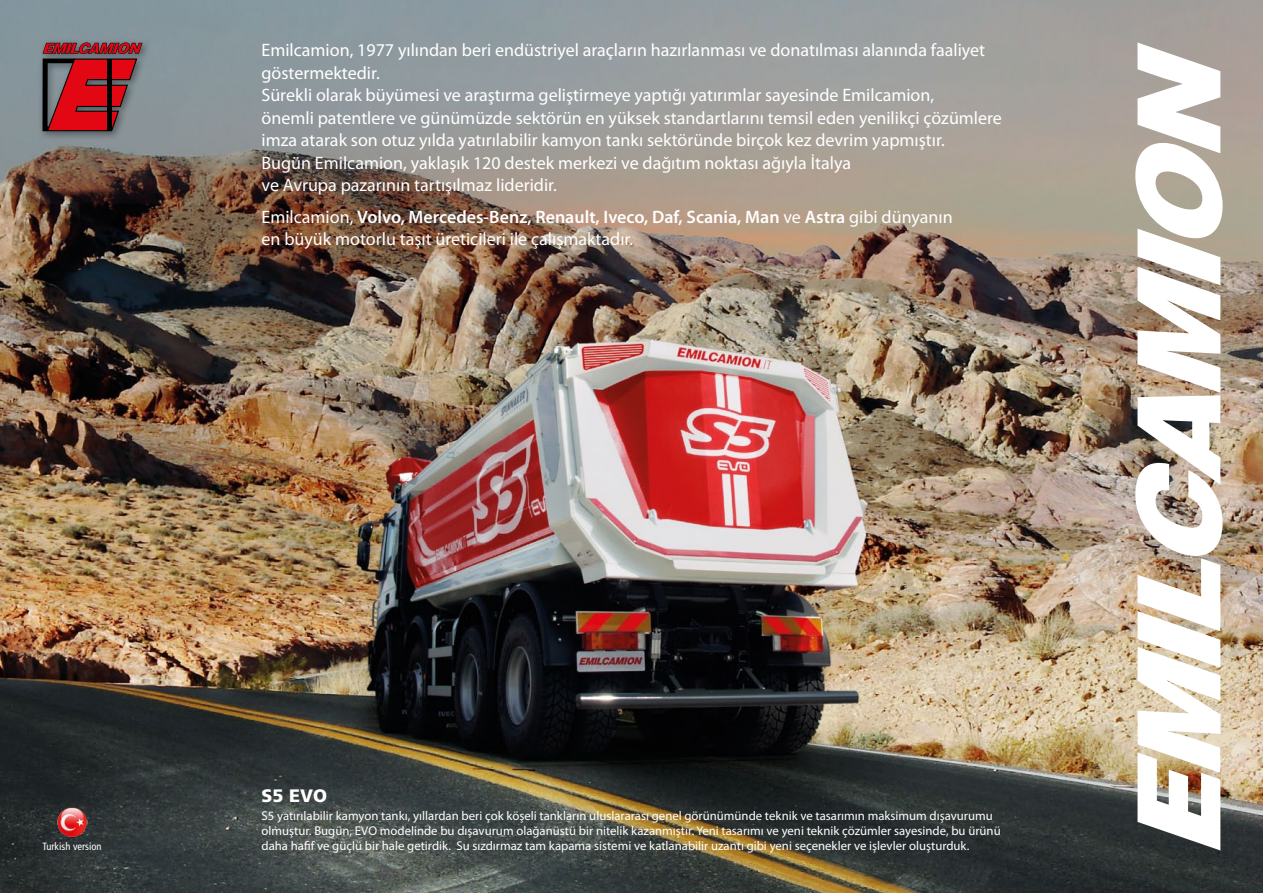
<style>
.page{position:relative;width:1263px;height:893px;background:#fff}
.page>*{position:absolute;margin:0;border:0;box-sizing:border-box;transform-origin:0 0}
.t1{font:18px/22.5px "Myriad Pro";color:#fff}
.t2{font:900 18px "Frutiger LT Std";color:#fff}
.t3{font:12.75px/15.3px "Myriad Pro";color:#fff}
.t4{font:condensed 10.5px "Frutiger LT Std";color:#fff}
.s1{font-weight:600}
</style>
<div class="page">
<img style="left:0;top:0;width:1263px;height:893px">
<svg style="left:1135px;top:43px;width:87px;height:807px"></svg>
<div style="left:37px;top:38px;width:114px;height:102px;background:#000;opacity:.4"></div>
<svg style="left:43px;top:43px;width:99px;height:88px;background:#9a323a"></svg>
<div style="left:107px;top:59px;width:5px;height:72px;background:#000"></div>
<img style="left:57px;top:807px;width:30px;height:30px">
<p class="t1" style="left:261px;top:38px;width:742px">Emilcamion, 1977 yılından beri endüstriyel araçların hazırlanması ve donatılması alanında faaliyet göstermektedir.<br>Sürekli olarak büyümesi ve araştırma geliştirmeye yaptığı yatırımlar sayesinde Emilcamion,<br>önemli patentlere ve günümüzde sektörün en yüksek standartlarını temsil eden yenilikçi çözümlere imza atarak son otuz yılda yatırılabilir kamyon tankı sektöründe birçok kez devrim yapmıştır.<br>Bugün Emilcamion, yaklaşık 120 destek merkezi ve dağıtım noktası ağıyla İtalya<br>ve Avrupa pazarının tartışılmaz lideridir.</p>
<p class="t1" style="left:261px;top:205px;width:693px">Emilcamion, <span class="s1">Volvo, Mercedes-Benz, Renault, Iveco, Daf, Scania, Man</span> ve <span class="s1">Astra</span> gibi dünyanın en büyük motorlu taşıt üreticileri ile çalışmaktadır.</p>
<p class="t2" style="left:261px;top:784px;width:67px">S5 EVO</p>
<p class="t3" style="left:261px;top:808px;width:741px">S5 yatırılabilir kamyon tankı, yıllardan beri çok köşeli tankların uluslararası genel görünümünde teknik ve tasarımın maksimum dışavurumu olmuştur. Bugün, EVO modelinde bu dışavurum olağanüstü bir nitelik kazanmıştır. Yeni tasarımı ve yeni teknik çözümler sayesinde, bu ürünü</p>
<p class="t4" style="left:43px;top:841px;width:61px">Turkish version</p>
<p class="t3" style="left:261px;top:838px;width:709px">daha hafif ve güçlü bir hale getirdik. Su sızdırmaz tam kapama sistemi ve katlanabilir uzantı gibi yeni seçenekler ve işlevler oluşturduk.</p>
</div>
